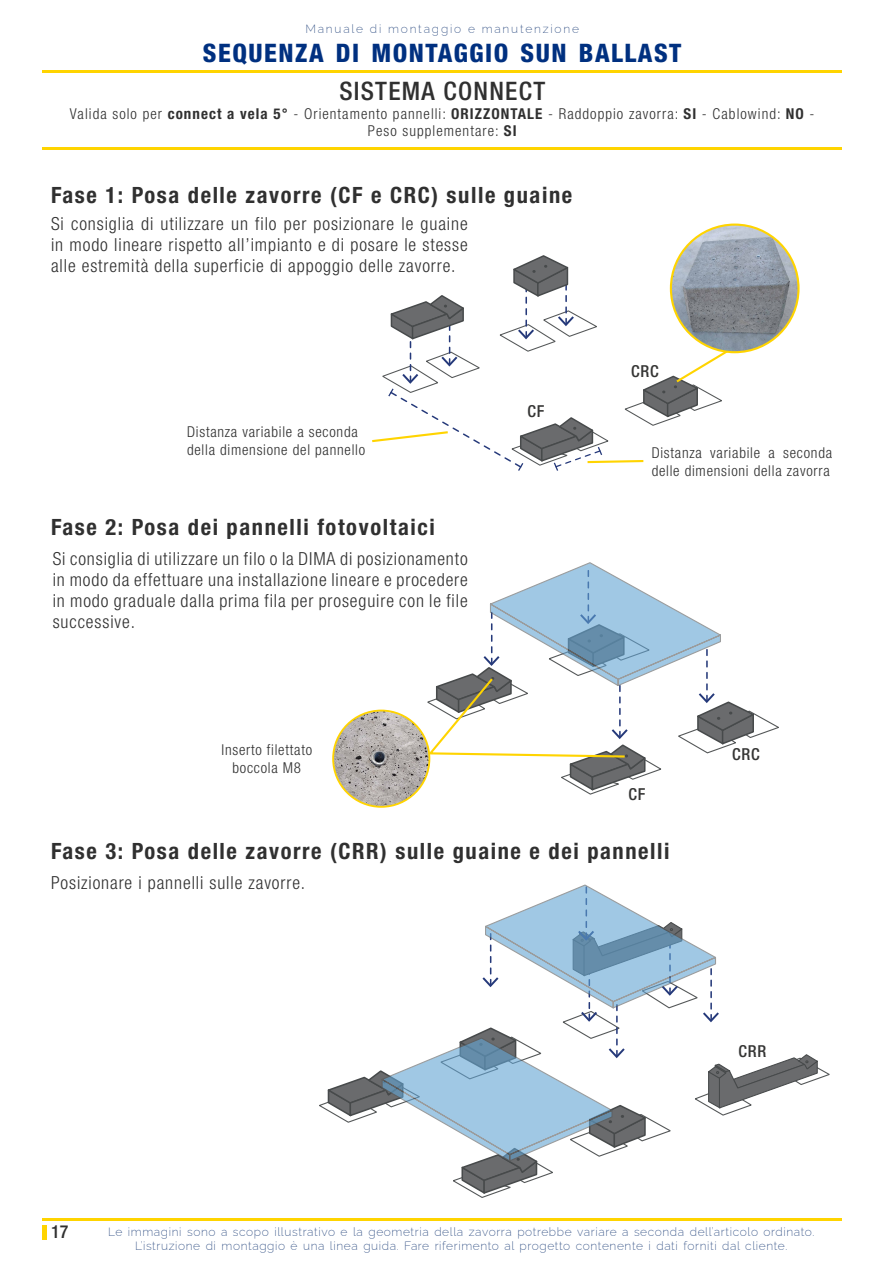
<style>
.page{position:relative;width:893px;height:1263px;background:#fff}
.page>*{position:absolute;margin:0;border:0;box-sizing:border-box;transform-origin:0 0}
.t1{font:800 condensed 25.5px "Helvetica Neue LT Pro";letter-spacing:.06em;color:#003080}
.t2{font:500 condensed 25.5px "Helvetica Neue LT Pro";letter-spacing:.05em;color:#303030}
.t3{font:700 condensed 22.5px "Helvetica Neue LT Pro";letter-spacing:.07em;color:#303030}
.t4{font:300 condensed 18px/21px "Helvetica Neue LT Pro";letter-spacing:.05em;color:#303030;text-align:justify}
.t5{font:500 condensed 18px "Helvetica Neue LT Pro";color:#303030}
.t6{font:500 condensed 16.5px "Helvetica Neue LT Pro";letter-spacing:.05em;color:#353534}
.t7{font:300 condensed 15px/18px "Helvetica Neue LT Pro";letter-spacing:.05em;color:#303030}
.t8{font:300 condensed 15px/16.5px "Helvetica Neue LT Pro";letter-spacing:.07em;color:#303030;text-align:center}
.t9{font:200 12px/13.5px "Raleway";letter-spacing:.05em;color:#20417a;text-align:center}
.t10{font:200 12px "Raleway";letter-spacing:.15em;color:#20417a}
.s1{font-weight:700}
</style>
<div class="page">
<hr style="left:43px;top:71px;width:799px;height:2px;background:#ffd400">
<hr style="left:43px;top:1225px;width:4px;height:14px;background:#ffd400">
<hr style="left:43px;top:1218px;width:799px;height:2px;background:#ffd400">
<svg style="left:319px;top:884px;width:511px;height:314px"></svg>
<hr style="left:43px;top:147px;width:799px;height:2px;background:#ffd400">
<svg style="left:426px;top:562px;width:353px;height:233px"></svg>
<svg style="left:372px;top:254px;width:366px;height:217px"></svg>
<img style="left:333px;top:710px;width:96px;height:97px;border-radius:48px">
<div style="left:332px;top:710px;width:98px;height:98px;border:2px solid #ffd400;border-radius:50%"></div>
<img style="left:671px;top:225px;width:127px;height:127px;border-radius:64px">
<div style="left:670px;top:224px;width:130px;height:129px;border:2px solid #ffd400;border-radius:64px"></div>
<p class="t10" style="left:305px;top:19px;width:275px">Manuale di montaggio e manutenzione</p>
<h1 class="t1" style="left:203px;top:37px;width:480px">SEQUENZA DI MONTAGGIO SUN BALLAST</h1>
<h1 class="t2" style="left:339px;top:75px;width:207px">SISTEMA CONNECT</h1>
<p class="t8" style="left:70px;top:105px;width:746px">Valida solo per <span class="s1">connect a vela 5°</span> - Orientamento pannelli: <span class="s1">ORIZZONTALE</span> - Raddoppio zavorra: <span class="s1">SI</span> - Cablowind: <span class="s1">NO</span> -<br>Peso supplementare: <span class="s1">SI</span></p>
<p class="t3" style="left:51px;top:181px;width:523px">Fase 1: Posa delle zavorre (CF e CRC) sulle guaine</p>
<p class="t4" style="left:51px;top:213px;width:418px">Si consiglia di utilizzare un filo per posizionare le guaine in modo lineare rispetto all’impianto e di posare le stesse alle estremità della superficie di appoggio delle zavorre.</p>
<p class="t7" style="left:187px;top:422px;width:180px">Distanza variabile a seconda della dimensione del pannello</p>
<p class="t3" style="left:51px;top:513px;width:385px">Fase 2: Posa dei pannelli fotovoltaici</p>
<p class="t4" style="left:53px;top:548px;width:417px">Si consiglia di utilizzare un filo o la DIMA di posizionamento in modo da effettuare una installazione lineare e procedere in modo graduale dalla prima fila per proseguire con le file successive.</p>
<p class="t6" style="left:527px;top:401px;width:19px">CF</p>
<p class="t6" style="left:631px;top:361px;width:29px">CRC</p>
<p class="t7" style="left:652px;top:444px;width:182px">Distanza variabile a seconda delle dimensioni della zavorra</p>
<p class="t7" style="left:221px;top:741px;width:92px;text-align:center">Inserto filettato boccola M8</p>
<p class="t6" style="left:732px;top:744px;width:29px">CRC</p>
<p class="t6" style="left:628px;top:784px;width:19px">CF</p>
<p class="t3" style="left:51px;top:837px;width:620px">Fase 3: Posa delle zavorre (CRR) sulle guaine e dei pannelli</p>
<p class="t4" style="left:51px;top:871px;width:256px">Posizionare i pannelli sulle zavorre.</p>
<p class="t6" style="left:738px;top:1041px;width:29px">CRR</p>
<p class="t5" style="left:51px;top:1221px;width:19px">17</p>
<p class="t9" style="left:108px;top:1224px;width:708px">Le immagini sono a scopo illustrativo e la geometria della zavorra potrebbe variare a seconda dell’articolo ordinato.<br>L’istruzione di montaggio è una linea guida. Fare riferimento al progetto contenente i dati forniti dal cliente.</p>
</div>
